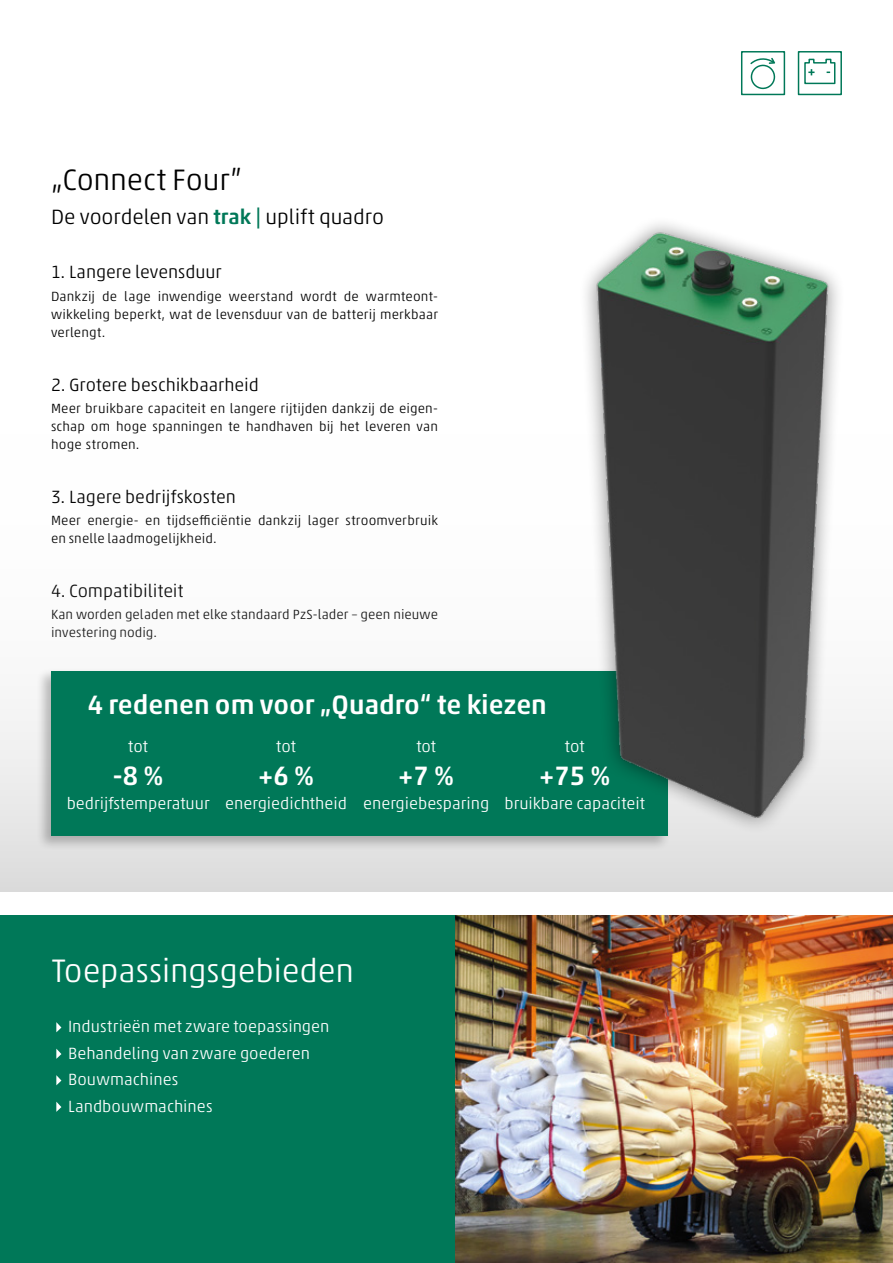
<style>
.page{position:relative;width:893px;height:1263px;background:#fff}
.page>*{position:absolute;margin:0;border:0;box-sizing:border-box;transform-origin:0 0}
.t1{font:300 33px "Akko Pro";letter-spacing:-.005em;color:#fff}
.t2{font:300 30px "Akko Pro";letter-spacing:-.005em;color:#000}
.t3{font:500 27px "Akko Pro";color:#fff}
.t4{font:300 21px "Akko Pro";letter-spacing:-.005em;color:#000}
.t5{font:300 18px "Akko Pro";color:#000}
.t6{font:300 16.5px/26.5px "Akko Pro";color:#fff}
.t7{font:300 13.5px/18px "Akko Pro";letter-spacing:.015em;color:#000;text-align:justify}
.s1{font-weight:500;color:#007858}
</style>
<div class="page">
<div style="left:1px;top:914px;width:454px;height:349px;background:#007858"></div>
<img style="left:455px;top:915px;width:438px;height:348px">
<svg style="left:56px;top:1022px;width:5px;height:10px"></svg>
<svg style="left:56px;top:1049px;width:5px;height:10px"></svg>
<svg style="left:56px;top:1075px;width:5px;height:10px"></svg>
<svg style="left:56px;top:1102px;width:5px;height:10px"></svg>
<div style="left:1px;top:366px;width:892px;height:526px;background:linear-gradient(to bottom,#fff,#e5e5e5)"></div>
<div style="left:741px;top:51px;width:44px;height:44px;border:1px solid #007858"></div>
<svg style="left:750px;top:58px;width:25px;height:7px"></svg>
<div style="left:750px;top:64px;width:25px;height:25px;border:1px solid #007858;border-radius:50%"></div>
<div style="left:798px;top:51px;width:44px;height:44px;border:1px solid #007858"></div>
<svg style="left:804px;top:58px;width:32px;height:27px"></svg>
<div style="left:35px;top:667px;width:636px;height:183px;background:#000;opacity:.25"></div>
<div style="left:51px;top:671px;width:617px;height:164px;background:#007858"></div>
<hr style="left:0;top:1220px;width:1px;height:43px;background:#007858">
<img style="left:497px;top:223px;width:389px;height:627px">
<h2 class="t2" style="left:51px;top:162px;width:193px">„Connect Four”</h2>
<h3 class="t4" style="left:51px;top:204px;width:335px">De voordelen van <span class="s1">trak |</span> uplift quadro</h3>
<h3 class="t5" style="left:51px;top:261px;width:172px">1. Langere levensduur</h3>
<p class="t7" style="left:51px;top:287px;width:388px">Dankzij de lage inwendige weerstand wordt de warmteont&shy;wikkeling beperkt, wat de levensduur van de batterij merkbaar verlengt.</p>
<h3 class="t5" style="left:51px;top:374px;width:209px">2. Grotere beschikbaarheid</h3>
<p class="t7" style="left:51px;top:399px;width:388px">Meer bruikbare capaciteit en langere rijtijden dankzij de eigen&shy;schap om hoge spanningen te handhaven bij het leveren van hoge stromen.</p>
<h3 class="t5" style="left:51px;top:486px;width:186px">3. Lagere bedrijfskosten</h3>
<p class="t7" style="left:51px;top:511px;width:388px">Meer energie- en tijdsefficiëntie dankzij lager stroomverbruik en snelle laadmogelijkheid.</p>
<h3 class="t5" style="left:51px;top:580px;width:134px">4. Compatibiliteit</h3>
<p class="t7" style="left:51px;top:606px;width:388px">Kan worden geladen met elke standaard PzS-lader – geen nieuwe investering nodig.</p>
<h3 class="t3" style="left:88px;top:688px;width:461px">4 redenen om voor „Quadro“ te kiezen</h3>
<p class="t6" style="left:128px;top:733px;width:21px">tot</p>
<h3 class="t3" style="left:113px;top:759px;width:52px">-8 %</h3>
<p class="t6" style="left:67px;top:790px;width:144px">bedrijfstemperatuur</p>
<p class="t6" style="left:276px;top:733px;width:21px">tot</p>
<h3 class="t3" style="left:258px;top:759px;width:58px">+6 %</h3>
<p class="t6" style="left:225px;top:790px;width:123px">energiedichtheid</p>
<p class="t6" style="left:565px;top:733px;width:21px">tot</p>
<h3 class="t3" style="left:539px;top:759px;width:73px">+75 %</h3>
<p class="t6" style="left:504px;top:790px;width:142px">bruikbare capaciteit</p>
<p class="t6" style="left:416px;top:733px;width:21px">tot</p>
<h3 class="t3" style="left:398px;top:759px;width:58px">+7 %</h3>
<p class="t6" style="left:363px;top:790px;width:127px">energiebesparing</p>
<h1 class="t1" style="left:52px;top:950px;width:304px">Toepassingsgebieden</h1>
<p class="t6" style="left:68px;top:1013px;width:263px">Industrieën met zware toepassingen<br>Behandeling van zware goederen<br>Bouwmachines<br>Landbouwmachines</p>
</div>
